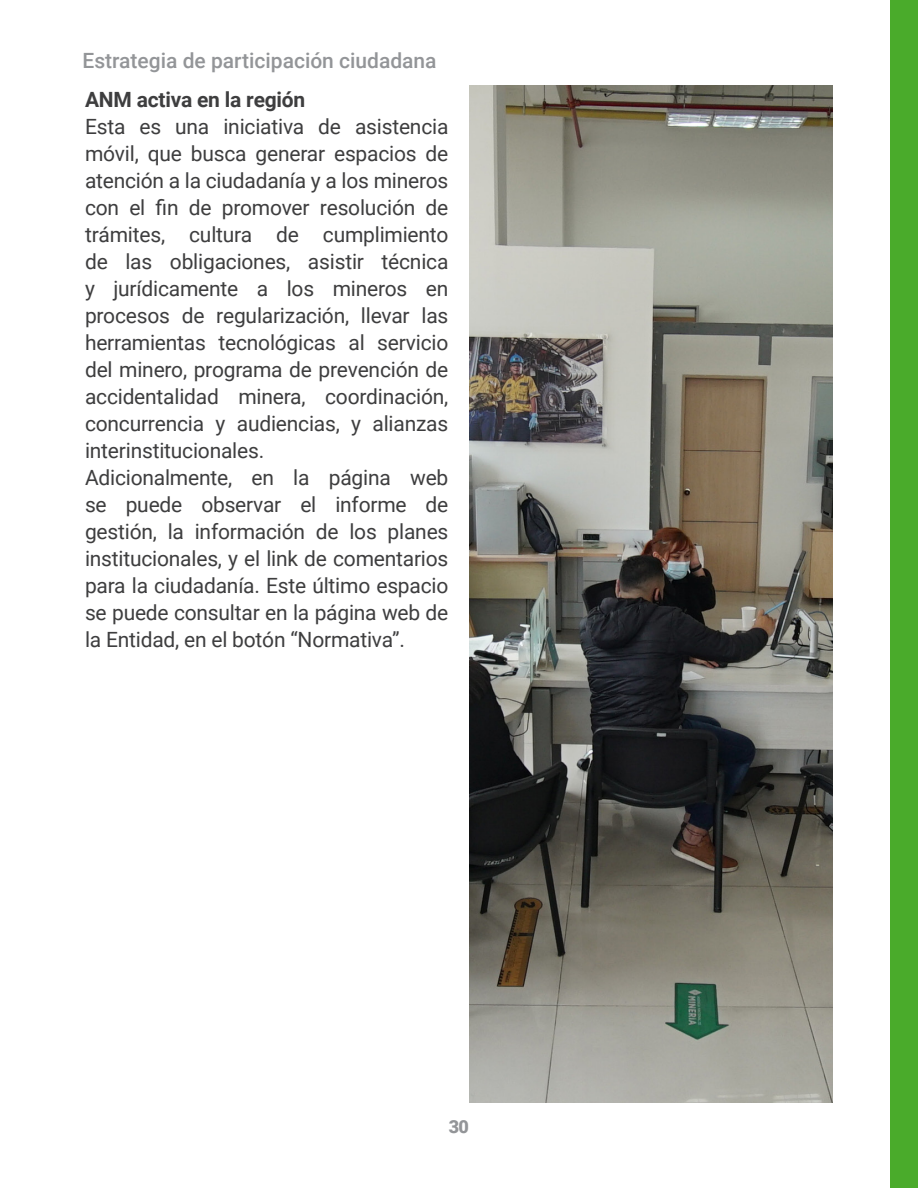
<style>
.page{position:relative;width:918px;height:1188px;background:#fff}
.page>*{position:absolute;margin:0;border:0;box-sizing:border-box;transform-origin:0 0}
.Estilo_de_párrafo_1{font:21px/27px "Roboto";letter-spacing:-.01em;color:#3e3e3f;text-align:justify}
.t1{font:500 21px "Roboto";color:#939598}
.Estilo_de_párrafo_1-2{font:700 21px "Roboto";letter-spacing:-.01em;color:#3e3e3f}
.t2{font:900 18px "Roboto";color:#939598}
</style>
<div class="page">
<div style="left:891px;top:0;width:27px;height:1188px;background:#4aab2b"></div>
<img style="left:470px;top:85px;width:363px;height:1018px">
<p class="t1" style="left:82px;top:45px;width:356px">Estrategia de participación ciudadana</p>
<p class="Estilo_de_párrafo_1-2" style="left:85px;top:85px;width:222px">ANM activa en la región</p>
<p class="Estilo_de_párrafo_1" style="left:85px;top:112px;width:365px">Esta es una iniciativa de asistencia móvil, que busca generar espacios de atención a la ciudadanía y a los mineros con el fin de promover resolución de trámites, cultura de cumplimiento de las obligaciones, asistir técnica y jurídicamente a los mineros en procesos de regularización, llevar las herramientas tecnológicas al servicio del minero, programa de prevención de accidentalidad minera, coordinación, concurrencia y audiencias, y alianzas interinstitucionales.</p>
<p class="Estilo_de_párrafo_1" style="left:85px;top:463px;width:365px">Adicionalmente, en la página web se puede observar el informe de gestión, la información de los planes institucionales, y el link de comentarios para la ciudadanía. Este último espacio se puede consultar en la página web de la Entidad, en el botón “Normativa”.</p>
<p class="t2" style="left:449px;top:1114px;width:22px">30</p>
</div>
